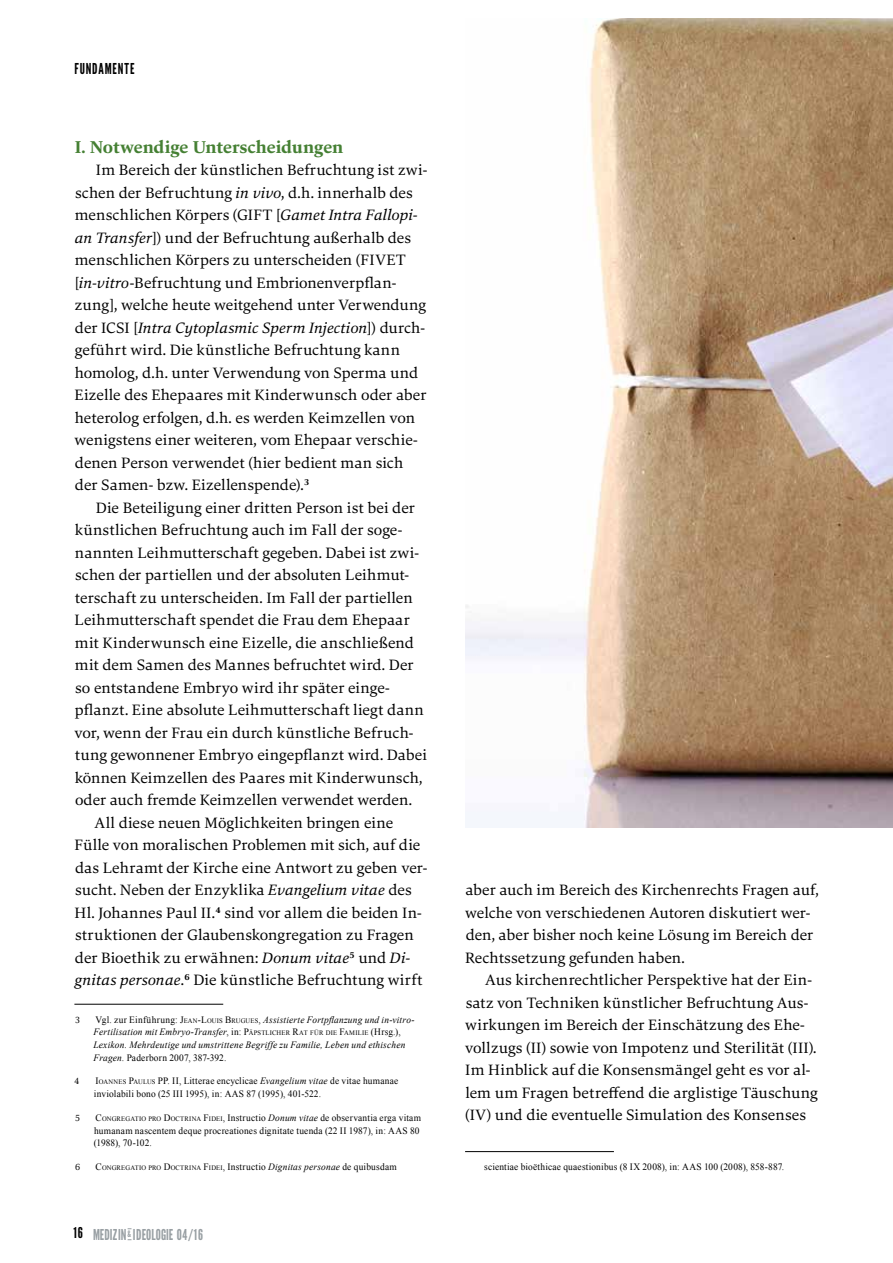
<style>
.page{position:relative;width:893px;height:1263px;background:#fff}
.page>*{position:absolute;margin:0;border:0;box-sizing:border-box;transform-origin:0 0}
.t1{font:700 18px "Carat";letter-spacing:-.005em;color:#458033}
.t2{font:15.75px/22.5px "Carat";color:#000}
.t3{font:15px "League Gothic";letter-spacing:.01em;color:#989fa3;scale:.96 1}
.t4{font:15px "League Gothic";letter-spacing:.065em;color:#000;scale:.96 1}
.t5{font:14.85px "League Gothic";color:#000}
.t6{font:9.75px/12.8px "Times New Roman";letter-spacing:.02em;color:#000;scale:.96 1}
.t7{font:italic 9.75px/12.8px "Times New Roman";letter-spacing:.02em;color:#000;scale:.96 1}
.t8{font:9.75px "Carat";color:#000;scale:.96 1}
.t9{font:6.9px "Times New Roman";letter-spacing:.025em;color:#000;scale:.96 1}
.s1{font-style:italic}
.s2{font-style:normal}
.s3{font-style:normal;font-size:6.9px}
.s4{font-style:inherit}
.s5{font-size:6.9px}
.s6{font-size:9.75px}
.s7{font-style:italic;font-size:9.75px}
</style>
<div class="page">
<hr style="left:74px;top:1004px;width:149px;height:1px;background:#000">
<hr style="left:465px;top:1151px;width:149px;height:1px;background:#000">
<img style="left:465px;top:18px;width:428px;height:810px">
<p class="t4" style="left:74px;top:60px;width:64px">FUNDAMENTE</p>
<p class="t1" style="left:75px;top:135px;width:270px">I. Notwendige Unterscheidungen</p>
<p class="t2" style="left:75px;top:159px;width:354px;text-indent:21px">Im Bereich der künstlichen Befruchtung ist zwi&shy;schen der Befruchtung <span class="s1">in vivo</span>, d.h. innerhalb des menschlichen Körpers (GIFT [<span class="s1">Gamet Intra Fallopi&shy;an Transfer</span>]) und der Befruchtung außerhalb des menschlichen Körpers zu unterscheiden (FIVET [<span class="s1">in-vitro</span>-Befruchtung und Embrionenverpflan&shy;zung], welche heute weitgehend unter Verwendung der ICSI [<span class="s1">Intra Cytoplasmic Sperm Injection</span>]) durch&shy;geführt wird. Die künstliche Befruchtung kann homolog, d.h. unter Verwendung von Sperma und Eizelle des Ehepaares mit Kinderwunsch oder aber heterolog erfolgen, d.h. es werden Keimzellen von wenigstens einer weiteren, vom Ehepaar verschie&shy;denen Person verwendet (hier bedient man sich der Samen- bzw. Eizellenspende).<sup>3</sup></p>
<p class="t2" style="left:96px;top:496px;width:321px">Die Beteiligung einer dritten Person ist bei der</p>
<p class="t2" style="left:75px;top:519px;width:329px">künstlichen Befruchtung auch im Fall der soge-</p>
<p class="t2" style="left:75px;top:541px;width:345px">nannten Leihmutterschaft gegeben. Dabei ist zwi-</p>
<p class="t2" style="left:75px;top:564px;width:335px">schen der partiellen und der absoluten Leihmut-</p>
<p class="t2" style="left:75px;top:586px;width:339px">terschaft zu unterscheiden. Im Fall der partiellen</p>
<p class="t2" style="left:75px;top:609px;width:337px">Leihmutterschaft spendet die Frau dem Ehepaar</p>
<p class="t2" style="left:75px;top:631px;width:340px">mit Kinderwunsch eine Eizelle, die anschließend</p>
<p class="t2" style="left:75px;top:654px;width:340px">mit dem Samen des Mannes befruchtet wird. Der</p>
<p class="t2" style="left:75px;top:676px;width:316px">so entstandene Embryo wird ihr später einge-</p>
<p class="t2" style="left:75px;top:699px;width:350px">pflanzt. Eine absolute Leihmutterschaft liegt dann</p>
<p class="t2" style="left:74px;top:721px;width:341px">vor, wenn der Frau ein durch künstliche Befruch-</p>
<p class="t2" style="left:75px;top:744px;width:354px">tung gewonnener Embryo eingepflanzt wird. Dabei</p>
<p class="t2" style="left:75px;top:766px;width:349px">können Keimzellen des Paares mit Kinderwunsch,</p>
<p class="t2" style="left:75px;top:789px;width:339px">oder auch fremde Keimzellen verwendet werden.</p>
<p class="t2" style="left:95px;top:811px;width:300px">All diese neuen Möglichkeiten bringen eine</p>
<p class="t2" style="left:75px;top:834px;width:347px">Fülle von moralischen Problemen mit sich, auf die</p>
<p class="t2" style="left:75px;top:856px;width:354px">das Lehramt der Kirche eine Antwort zu geben ver-</p>
<p class="t2" style="left:75px;top:879px;width:338px">sucht. Neben der Enzyklika <span class="s1">Evangelium vitae</span> des</p>
<p class="t2" style="left:75px;top:901px;width:349px">Hl. Johannes Paul II.<sup>4</sup> sind vor allem die beiden In-</p>
<p class="t2" style="left:75px;top:924px;width:340px">struktionen der Glaubenskongregation zu Fragen</p>
<p class="t2" style="left:75px;top:946px;width:337px">der Bioethik zu erwähnen: <span class="s1">Donum vitae</span><sup>5</sup> und <span class="s1">Di-</span></p>
<p class="t2" style="left:75px;top:969px;width:349px"><span class="s1">gnitas personae</span>.<sup>6</sup> Die künstliche Befruchtung wirft</p>
<p class="t8" style="left:75px;top:1013px;width:7px">3</p>
<p class="t7" style="left:93px;top:1013px;width:336px"><span class="s2">Vgl. zur Einführung:</span> <span class="s2">J</span><span class="s3">EAN</span><span class="s2">-L</span><span class="s3">OUIS</span> <span class="s2">B</span><span class="s3">RUGUES</span><span class="s2">,</span> Assistierte Fortpflanzung und in-vitro-Fertilisation mit Embryo-Transfer<span class="s2">, in:</span> <span class="s2">P</span><span class="s3">ÄPSTLICHER</span> <span class="s2">R</span><span class="s3">AT FÜR DIE</span> <span class="s2">F</span><span class="s3">AMILIE</span> <span class="s2">(Hrsg.), </span>Lexikon. Mehrdeutige und umstrittene Begriffe zu Familie, Leben und ethischen Fragen<span class="s2">. Paderborn 2007, 387-392.</span></p>
<p class="t8" style="left:74px;top:1075px;width:7px">4</p>
<p class="t6" style="left:94px;top:1075px;width:319px"><span class="s4">I</span><span class="s5">OANNES</span> <span class="s4">P</span><span class="s5">AULUS</span> <span class="s4">PP. II</span> , Litterae encyclicae <span class="s1">Evangelium vitae</span> de vitae humanae inviolabili bono (25 III 1995), in: AAS 87 (1995), 401-522.</p>
<p class="t8" style="left:75px;top:1111px;width:7px">5</p>
<p class="t6" style="left:94px;top:1111px;width:342px"><span class="s4">C</span><span class="s5">ONGREGATIO PRO</span> <span class="s4">D</span><span class="s5">OCTRINA</span> <span class="s4">F</span><span class="s5">IDEI</span>, Instructio <span class="s1">Donum vitae</span> de observantia erga vitam humanam nascentem deque procreationes dignitate tuenda (22 II 1987), in: AAS 80 (1988), 70-102.</p>
<p class="t8" style="left:75px;top:1160px;width:7px">6</p>
<p class="t9" style="left:96px;top:1163px;width:315px"><span class="s6">C</span>ONGREGATIO PRO <span class="s6">D</span>OCTRINA <span class="s6">F</span>IDEI<span class="s6">, Instructio</span> <span class="s7">Dignitas personae</span> <span class="s6">de quibusdam</span></p>
<p class="t5" style="left:73px;top:1224px;width:11px">16</p>
<p class="t3" style="left:93px;top:1225px;width:116px">MEDIZIN<sup>&amp;</sup>I DEOLOGIE 04/16</p>
<p class="t2" style="left:465px;top:879px;width:355px">aber auch im Bereich des Kirchenrechts Fragen auf, welche von verschiedenen Autoren diskutiert wer&shy;den, aber bisher noch keine Lösung im Bereich der Rechtssetzung gefunden haben.</p>
<p class="t2" style="left:465px;top:969px;width:354px;text-indent:20px">Aus kirchenrechtlicher Perspektive hat der Ein&shy;satz von Techniken künstlicher Befruchtung Aus&shy;wirkungen im Bereich der Einschätzung des Ehe&shy;vollzugs (II) sowie von Impotenz und Sterilität (III).<br>Im Hinblick auf die Konsensmängel geht es vor al&shy;lem um Fragen betreffend die arglistige Täuschung (IV) und die eventuelle Simulation des Konsenses</p>
<p class="t6" style="left:484px;top:1160px;width:314px">scientiae bioëthicae quaestionibus (8 IX 2008), in: AAS 100 (2008), 858-887.</p>
</div>
